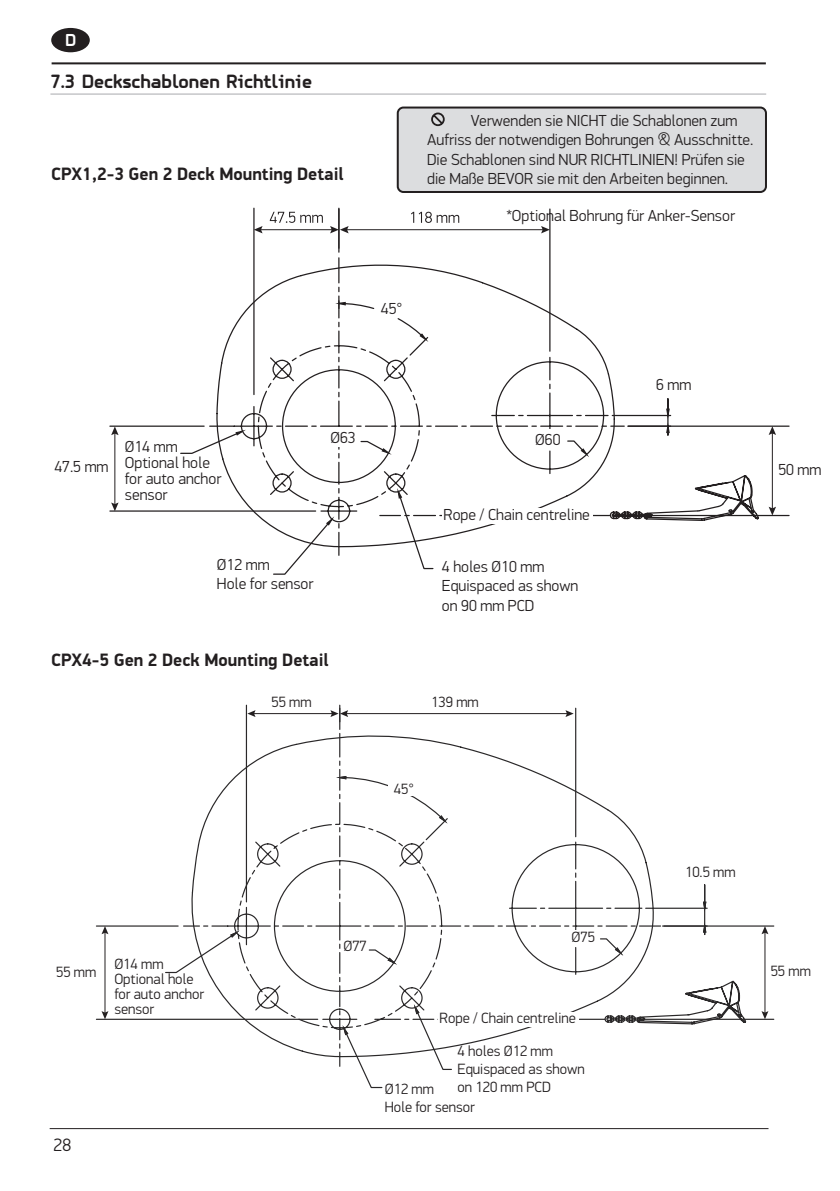
<style>
.page{position:relative;width:840px;height:1191px;background:#fff}
.page>*{position:absolute;margin:0;border:0;box-sizing:border-box;transform-origin:0 0}
.Sub_header{font:700 20px "PF Isotext Pro";color:#231f20}
.Body_Header{font:700 18px "PF Din Display Pro";color:#231f20}
.t1{font:300 18px "PF Din Display Pro";color:#231f20}
.t2{font:700 18px "PF Isotext Pro";color:#fff}
.Warning_text-_Do_not{font:300 16px/19.2px "PF Din Display Pro";color:#231f20}
.t3{font:300 15px/15px "PF Din Display Pro";color:#231f20}
</style>
<div class="page">
<hr style="left:52px;top:62px;width:713px;height:2px;background:#231f20">
<hr style="left:50px;top:1128px;width:718px;height:1px;background:#231f20">
<div style="left:51px;top:28px;width:39px;height:24px;background:#231f20;border-radius:50%"></div>
<svg style="left:273px;top:548px;width:66px;height:27px"></svg>
<hr style="left:110px;top:425px;width:94px;height:2px;background:#231f20">
<hr style="left:110px;top:510px;width:205px;height:1px;background:#231f20">
<svg style="left:180px;top:442px;width:35px;height:12px"></svg>
<hr style="left:338px;top:208px;width:1px;height:40px;background:#231f20">
<hr style="left:253px;top:208px;width:1px;height:186px;background:#231f20">
<hr style="left:612px;top:415px;width:58px;height:1px;background:#231f20">
<hr style="left:667px;top:399px;width:1px;height:36px;background:#231f20">
<svg style="left:665px;top:408px;width:5px;height:9px"></svg>
<hr style="left:338px;top:209px;width:1px;height:43px;background:#231f20">
<hr style="left:549px;top:209px;width:1px;height:142px;background:#231f20">
<svg style="left:416px;top:548px;width:18px;height:22px"></svg>
<svg style="left:615px;top:425px;width:175px;height:96px"></svg>
<svg style="left:215px;top:259px;width:400px;height:289px"></svg>
<svg style="left:269px;top:212px;width:54px;height:11px"></svg>
<svg style="left:411px;top:212px;width:48px;height:11px"></svg>
<hr style="left:259px;top:229px;width:74px;height:1px;background:#231f20">
<svg style="left:254px;top:226px;width:8px;height:7px"></svg>
<hr style="left:771px;top:432px;width:1px;height:77px;background:#231f20">
<svg style="left:768px;top:426px;width:7px;height:9px"></svg>
<svg style="left:768px;top:507px;width:7px;height:8px"></svg>
<hr style="left:114px;top:432px;width:1px;height:73px;background:#231f20">
<svg style="left:111px;top:426px;width:7px;height:9px"></svg>
<svg style="left:111px;top:502px;width:7px;height:9px"></svg>
<hr style="left:345px;top:229px;width:198px;height:1px;background:#231f20">
<svg style="left:330px;top:226px;width:18px;height:7px"></svg>
<svg style="left:540px;top:226px;width:9px;height:7px"></svg>
<div style="left:441px;top:508px;width:151px;height:15px;background:#fff"></div>
<hr style="left:345px;top:713px;width:222px;height:1px;background:#231f20">
<svg style="left:565px;top:710px;width:8px;height:7px"></svg>
<hr style="left:253px;top:713px;width:80px;height:1px;background:#231f20">
<svg style="left:247px;top:710px;width:8px;height:7px"></svg>
<hr style="left:574px;top:708px;width:2px;height:128px;background:#2a2829">
<hr style="left:662px;top:925px;width:44px;height:1px;background:#2a2829">
<hr style="left:645px;top:907px;width:61px;height:2px;background:#2a2829">
<hr style="left:703px;top:884px;width:1px;height:50px;background:#2a2829">
<svg style="left:701px;top:924px;width:5px;height:9px"></svg>
<svg style="left:701px;top:901px;width:5px;height:8px"></svg>
<svg style="left:361px;top:1067px;width:22px;height:21px"></svg>
<hr style="left:96px;top:925px;width:82px;height:1px;background:#2a2829">
<hr style="left:96px;top:1018px;width:221px;height:2px;background:#2a2829">
<svg style="left:165px;top:968px;width:17px;height:5px"></svg>
<svg style="left:330px;top:705px;width:18px;height:24px"></svg>
<hr style="left:246px;top:705px;width:1px;height:197px;background:#2a2829">
<svg style="left:441px;top:1067px;width:11px;height:3px"></svg>
<svg style="left:655px;top:980px;width:91px;height:45px"></svg>
<hr style="left:663px;top:925px;width:110px;height:1px;background:#2a2829">
<hr style="left:639px;top:1018px;width:134px;height:2px;background:#2a2829">
<svg style="left:187px;top:732px;width:468px;height:325px"></svg>
<div style="left:388px;top:778px;width:27px;height:18px;background:#fff"></div>
<hr style="left:764px;top:931px;width:1px;height:82px;background:#231f20">
<svg style="left:761px;top:926px;width:7px;height:8px"></svg>
<svg style="left:761px;top:1011px;width:7px;height:8px"></svg>
<div style="left:438px;top:1012px;width:140px;height:14px;background:#fff"></div>
<hr style="left:104px;top:931px;width:1px;height:82px;background:#231f20">
<svg style="left:101px;top:926px;width:7px;height:8px"></svg>
<svg style="left:101px;top:1011px;width:7px;height:8px"></svg>
<div style="left:569px;top:930px;width:27px;height:15px;background:#fff"></div>
<hr style="left:50px;top:94px;width:715px;height:1px;background:#a8a9ad">
<div style="left:397px;top:108px;width:368px;height:84px;background:#dcdddf;border-radius:6px"></div>
<svg style="left:431px;top:113px;width:13px;height:13px"></svg>
<div style="left:396px;top:107px;width:370px;height:86px;border:2px solid #231f20;border-radius:6px"></div>
<p class="t2" style="left:65px;top:29px;width:13px">D</p>
<p class="Sub_header" style="left:50px;top:70px;width:263px">7.3 Deckschablonen Richtlinie</p>
<p class="Body_Header" style="left:51px;top:163px;width:294px">CPX1,2-3 Gen 2 Deck Mounting Detail</p>
<p class="Warning_text-_Do_not" style="left:427px;top:111px;width:327px;text-indent:44px">Verwenden sie NICHT die Schablonen zum Aufriss der notwendigen Bohrungen &amp; Ausschnitte.<br>Die Schablonen sind NUR RICHTLINIEN! Prüfen sie die Maße BEVOR sie mit den Arbeiten beginnen.</p>
<p class="Warning_text-_Do_not" style="left:506px;top:206px;width:230px">*Optional Bohrung für Anker-Sensor</p>
<p class="Warning_text-_Do_not" style="left:381px;top:299px;width:23px">45°</p>
<p class="Warning_text-_Do_not" style="left:54px;top:457px;width:56px">47.5 mm</p>
<p class="Warning_text-_Do_not" style="left:125px;top:439px;width:98px;line-height:16px">Ø14 mm<br>Optional hole for auto anchor sensor</p>
<p class="Warning_text-_Do_not" style="left:217px;top:555px;width:98px">Ø12 mm<br>Hole for sensor</p>
<p class="Warning_text-_Do_not" style="left:330px;top:428px;width:27px">Ø63</p>
<p class="Warning_text-_Do_not" style="left:535px;top:430px;width:27px">Ø60</p>
<p class="Warning_text-_Do_not" style="left:443px;top:505px;width:148px">Rope / Chain centreline</p>
<p class="Warning_text-_Do_not" style="left:441px;top:557px;width:138px">4 holes Ø10 mm<br>Equispaced as shown on 90 mm PCD</p>
<p class="Body_Header" style="left:51px;top:648px;width:279px">CPX4-5 Gen 2 Deck Mounting Detail</p>
<p class="t3" style="left:271px;top:694px;width:42px">55 mm</p>
<p class="t3" style="left:431px;top:694px;width:49px">139 mm</p>
<p class="t3" style="left:56px;top:964px;width:42px">55 mm</p>
<p class="t3" style="left:114px;top:957px;width:91px">Ø14 mm<br>Optional hole for auto anchor sensor</p>
<p class="t1" style="left:54px;top:1134px;width:19px">28</p>
<p class="t3" style="left:394px;top:781px;width:22px">45°</p>
<p class="t3" style="left:343px;top:938px;width:25px">Ø77</p>
<p class="t3" style="left:571px;top:929px;width:25px">Ø75</p>
<p class="t3" style="left:439px;top:1002px;width:138px;line-height:32.8px;text-align:center">Rope / Chain centreline<br>4 holes Ø12 mm</p>
<p class="t3" style="left:457px;top:1061px;width:128px">Equispaced as shown</p>
<p class="t3" style="left:384px;top:1077px;width:168px;line-height:19.8px;text-indent:73px">on 120 mm PCD<br>Hole for sensor</p>
<p class="t3" style="left:384px;top:1081px;width:51px">Ø12 mm</p>
<p class="Warning_text-_Do_not" style="left:655px;top:375px;width:37px">6 mm</p>
<p class="Warning_text-_Do_not" style="left:778px;top:460px;width:45px">50 mm</p>
<p class="t3" style="left:684px;top:864px;width:52px">10.5 mm</p>
<p class="t3" style="left:770px;top:963px;width:42px">55 mm</p>
</div>
